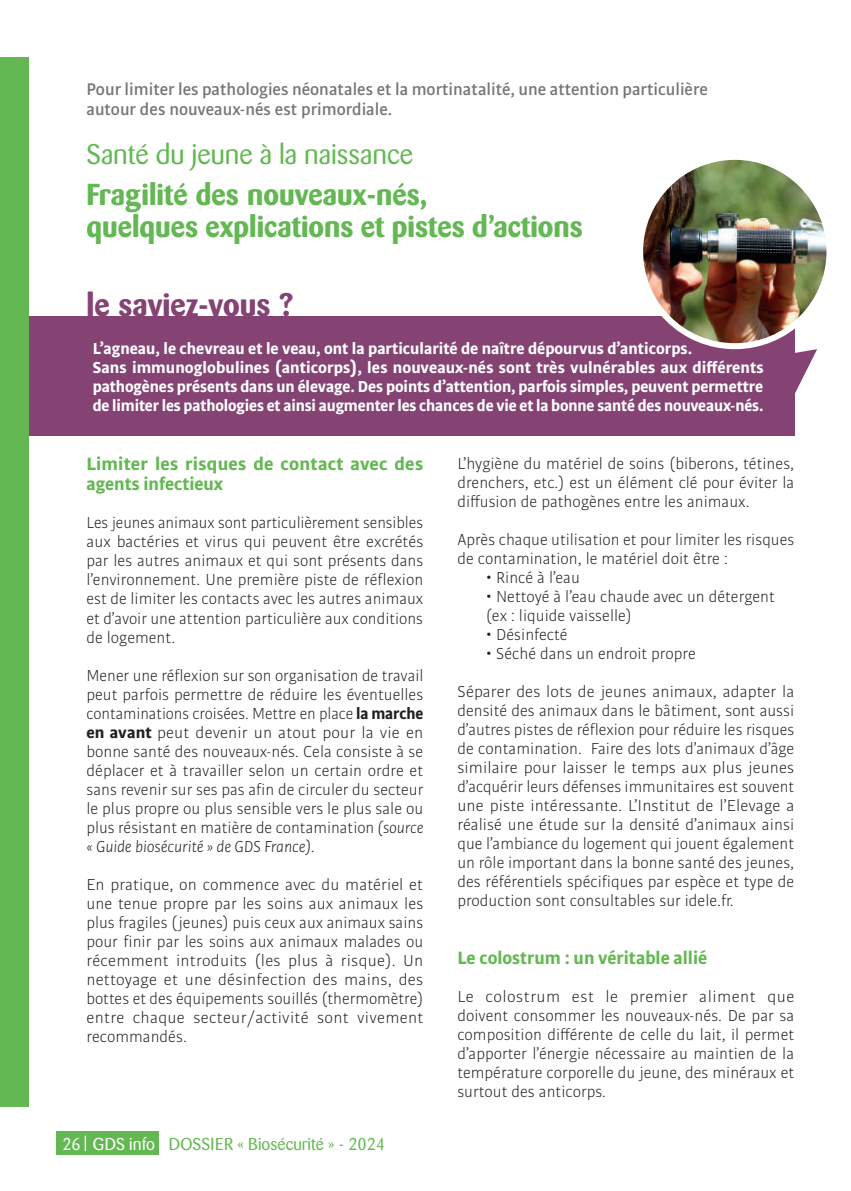
<style>
.page{position:relative;width:851px;height:1191px;background:#fff}
.page>*{position:absolute;margin:0;border:0;box-sizing:border-box;transform-origin:0 0}
.t1{font:700 32px "Barmeno";color:#844373}
.t2{font:700 30px/32px "Barmeno";color:#64b853}
.t3{font:28px "Barmeno";color:#64b853}
.t4{font:700 19px/20px "Bulo";color:#64b853}
.t5{font:500 18px/20px "Bulo";color:#737579}
.t6{font:300 17px/19px "Bulo";color:#231f20;text-align:justify}
.t7{font:700 17px/19px "Bulo";letter-spacing:-.005em;color:#fff}
.t8{font:17px "Barmeno";color:#64b853}
.s1{font-weight:700}
.s2{font-style:italic}
.s3{color:#fff}
</style>
<div class="page">
<div style="left:56px;top:1131px;width:103px;height:24px;background:#64b853"></div>
<svg style="left:85px;top:1135px;width:1px;height:16px"></svg>
<div style="left:0;top:58px;width:29px;height:1049px;background:#64b853"></div>
<div style="left:29px;top:316px;width:765px;height:119px;background:#844373"></div>
<svg style="left:794px;top:349px;width:23px;height:69px"></svg>
<img style="left:640px;top:157px;width:189px;height:189px;border-radius:95px">
<div style="left:637px;top:154px;width:195px;height:195px;border:6px solid #fff;border-radius:50%"></div>
<p class="t5" style="left:86px;top:79px;width:622px">Pour limiter les pathologies néonatales et la mortinatalité, une attention particulière autour des nouveaux-nés est primordiale.</p>
<h3 class="t3" style="left:86px;top:138px;width:328px">Santé du jeune à la naissance</h3>
<h2 class="t2" style="left:86px;top:178px;width:498px">Fragilité des nouveaux-nés,<br>quelques explications et pistes d’actions</h2>
<h1 class="t1" style="left:86px;top:285px;width:208px">le saviez-vous ?</h1>
<p class="t7" style="left:93px;top:338px;width:672px">L’agneau, le chevreau et le veau, ont la particularité de naître dépourvus d’anticorps.<br>Sans immunoglobulines (anticorps), les nouveaux-nés sont très vulnérables aux différents pathogènes présents dans un élevage. Des points d’attention, parfois simples, peuvent permettre de limiter les pathologies et ainsi augmenter les chances de vie et la bonne santé des nouveaux-nés.</p>
<p class="t4" style="left:86px;top:454px;width:338px">Limiter les risques de contact avec des agents infectieux</p>
<p class="t6" style="left:86px;top:513px;width:338px">Les jeunes animaux sont particulièrement sensibles aux bactéries et virus qui peuvent être excrétés par les autres animaux et qui sont présents dans l’environnement. Une première piste de réflexion est de limiter les contacts avec les autres animaux et d’avoir une attention particulière aux conditions de logement.</p>
<p class="t6" style="left:86px;top:665px;width:338px">Mener une réflexion sur son organisation de travail peut parfois permettre de réduire les éventuelles contaminations croisées. Mettre en place <span class="s1">la marche en avant</span> peut devenir un atout pour la vie en bonne santé des nouveaux-nés. Cela consiste à se déplacer et à travailler selon un certain ordre et sans revenir sur ses pas afin de circuler du secteur le plus propre ou plus sensible vers le plus sale ou plus résistant en matière de contamination <span class="s2">(source « Guide biosécurité » de GDS France)</span>.</p>
<p class="t6" style="left:86px;top:874px;width:338px">En pratique, on commence avec du matériel et une tenue propre par les soins aux animaux les plus fragiles (jeunes) puis ceux aux animaux sains pour finir par les soins aux animaux malades ou récemment introduits (les plus à risque). Un nettoyage et une désinfection des mains, des bottes et des équipements souillés (thermomètre) entre chaque secteur/activité sont vivement recommandés.</p>
<p class="t8" style="left:62px;top:1134px;width:324px"><span class="s3">26 GDS info</span> DOSSIER « Biosécurité » - 2024</p>
<p class="t6" style="left:457px;top:453px;width:338px">L’hygiène du matériel de soins (biberons, tétines, drenchers, etc.) est un élément clé pour éviter la diffusion de pathogènes entre les animaux.</p>
<p class="t6" style="left:457px;top:529px;width:338px">Après chaque utilisation et pour limiter les risques de contamination, le matériel doit être :</p>
<p class="t6" style="left:485px;top:567px;width:96px">• Rincé à l’eau</p>
<p class="t6" style="left:485px;top:586px;width:290px">• Nettoyé à l’eau chaude avec un détergent (ex : liquide vaisselle)</p>
<p class="t6" style="left:485px;top:624px;width:83px">• Désinfecté</p>
<p class="t6" style="left:485px;top:643px;width:211px">• Séché dans un endroit propre</p>
<p class="t6" style="left:457px;top:681px;width:338px">Séparer des lots de jeunes animaux, adapter la densité des animaux dans le bâtiment, sont aussi d’autres pistes de réflexion pour réduire les risques de contamination. Faire des lots d’animaux d’âge similaire pour laisser le temps aux plus jeunes d’acquérir leurs défenses immunitaires est souvent une piste intéressante. L’Institut de l’Elevage a réalisé une étude sur la densité d’animaux ainsi que l’ambiance du logement qui jouent également un rôle important dans la bonne santé des jeunes, des référentiels spécifiques par espèce et type de production sont consultables sur idele.fr.</p>
<p class="t4" style="left:457px;top:947px;width:251px">Le colostrum : un véritable allié</p>
<p class="t6" style="left:457px;top:986px;width:338px">Le colostrum est le premier aliment que doivent consommer les nouveaux-nés. De par sa composition différente de celle du lait, il permet d’apporter l’énergie nécessaire au maintien de la température corporelle du jeune, des minéraux et surtout des anticorps.</p>
</div>
